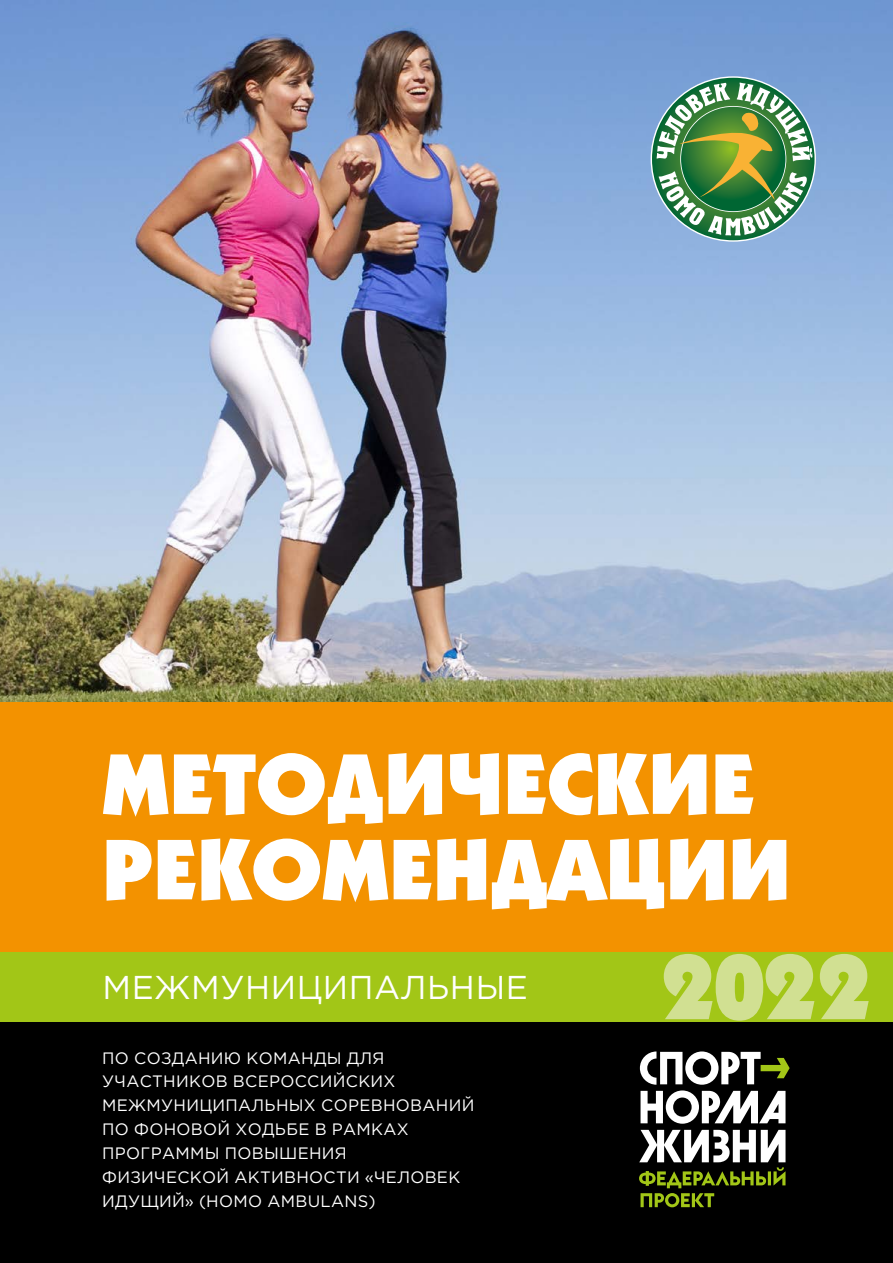
<style>
.page{position:relative;width:893px;height:1263px;background:#000}
.page>*{position:absolute;margin:0;border:0;box-sizing:border-box;transform-origin:0 0}
.t1{font:93px "Kabel Ultra C";color:#d1e092}
.t2{font:86.55px/85.5px "Kabel Ultra C";color:#fff}
.t3{font:33px "Gotham Pro";letter-spacing:.02em;color:#fff}
.t4{font:16.5px/24px "Gotham Pro";letter-spacing:.02em;color:#fff}
</style>
<div class="page">
<div style="left:0;top:702px;width:893px;height:250px;background:#f39200"></div>
<div style="left:0;top:952px;width:893px;height:70px;background:#a2c617"></div>
<img style="left:0;top:0;width:893px;height:702px">
<svg style="left:640px;top:1051px;width:150px;height:73px"></svg>
<svg style="left:639px;top:1130px;width:146px;height:77px"></svg>
<svg style="left:651px;top:77px;width:164px;height:164px;background:#6f9e7a"></svg>
<h2 class="t2" style="left:102px;top:739px;width:690px">МЕТОДИЧЕСКИЕ<br>РЕКОМЕНДАЦИИ</h2>
<h3 class="t3" style="left:102px;top:969px;width:427px">МЕЖМУНИЦИПАЛЬНЫЕ</h3>
<p class="t4" style="left:102px;top:1046px;width:374px">ПО СОЗДАНИЮ КОМАНДЫ ДЛЯ<br>УЧАСТНИКОВ ВСЕРОССИЙСКИХ<br>МЕЖМУНИЦИПАЛЬНЫХ СОРЕВНОВАНИЙ<br>ПО ФОНОВОЙ ХОДЬБЕ В РАМКАХ<br>ПРОГРАММЫ ПОВЫШЕНИЯ<br>ФИЗИЧЕСКОЙ АКТИВНОСТИ «ЧЕЛОВЕК<br>ИДУЩИЙ» (HOMO AMBULANS)</p>
<h1 class="t1" style="left:661px;top:931px;width:212px">2022</h1>
</div>
